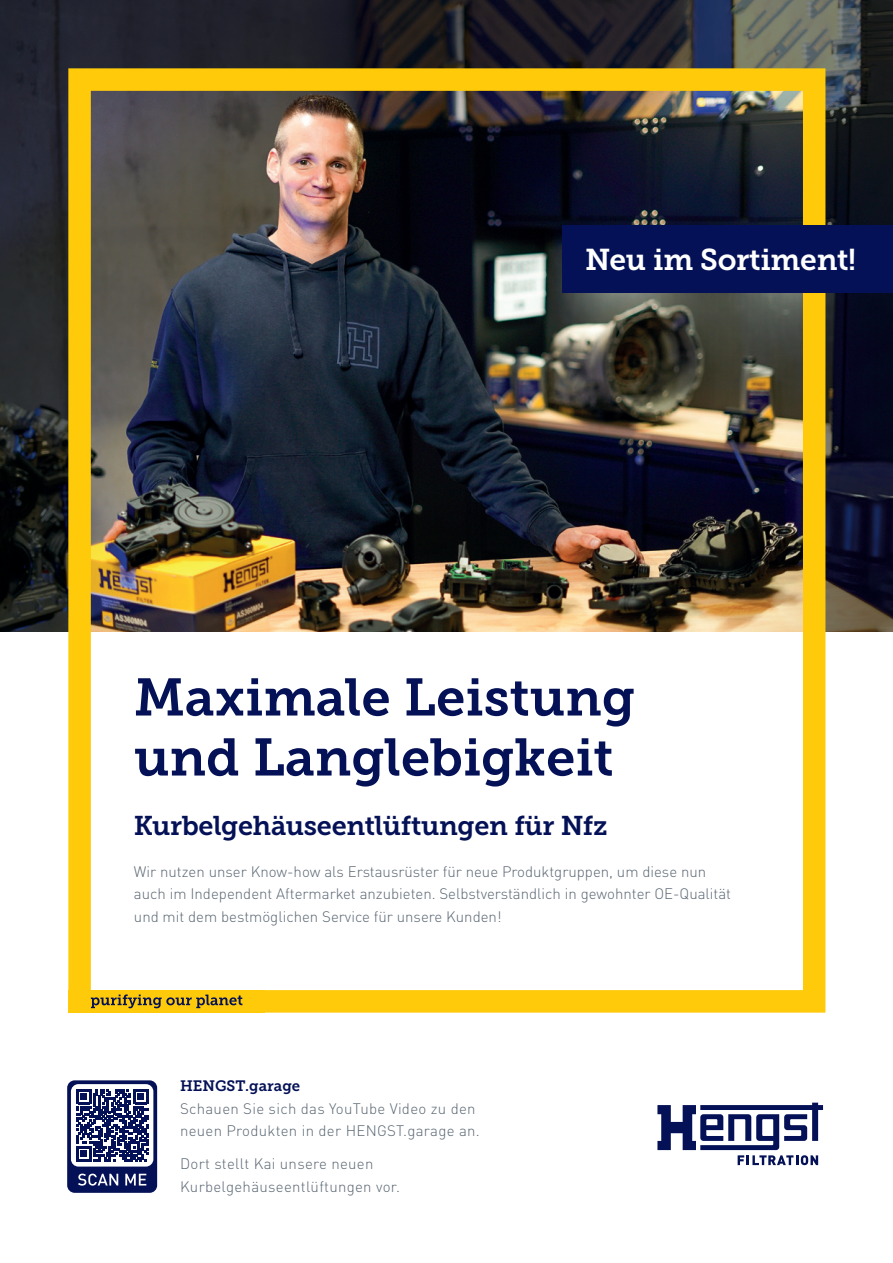
<style>
.page{position:relative;width:893px;height:1263px;background:#fff}
.page>*{position:absolute;margin:0;border:0;box-sizing:border-box;transform-origin:0 0}
.t1{font:52.5px "Museo Slab 700";color:#041156}
.t2{font:30px "Museo Slab 700";letter-spacing:-.01em;color:#fff}
.t3{font:27px "Museo Slab 700";letter-spacing:-.01em;color:#041156}
.t4{font:300 15px "DIN Pro";color:#596571}
.t5{font:300 15px/22.5px "DIN Pro";letter-spacing:.02em;color:#596571}
.t6{font:15px "Museo Slab 700";color:#041156}
</style>
<div class="page">
<img style="left:0;top:0;width:893px;height:631px">
<svg style="left:657px;top:1102px;width:166px;height:63px"></svg>
<img style="left:91px;top:91px;width:711px;height:540px">
<svg style="left:67px;top:1080px;width:90px;height:113px"></svg>
<div style="left:68px;top:68px;width:757px;height:944px;border:22px solid #feca0a"></div>
<div style="left:68px;top:990px;width:197px;height:23px;background:#feca0a"></div>
<svg style="left:91px;top:994px;width:151px;height:14px"></svg>
<div style="left:562px;top:225px;width:331px;height:68px;background:#041156"></div>
<p class="t2" style="left:585px;top:243px;width:273px">Neu im Sortiment!</p>
<p class="t1" style="left:134px;top:668px;width:503px">Maximale Leistung</p>
<p class="t1" style="left:134px;top:728px;width:481px">und Langlebigkeit</p>
<p class="t3" style="left:134px;top:810px;width:475px">Kurbelgehäuseentlüftungen für Nfz</p>
<p class="t4" style="left:134px;top:860px;width:574px">Wir nutzen unser Know-how als Erstausrüster für neue Produktgruppen, um diese nun</p>
<p class="t4" style="left:134px;top:882px;width:599px">auch im Independent Aftermarket anzubieten. Selbstverständlich in gewohnter OE-Qualität</p>
<p class="t4" style="left:134px;top:905px;width:369px">und mit dem bestmöglichen Service für unsere Kunden!</p>
<p class="t6" style="left:180px;top:1078px;width:122px">HENGST.garage</p>
<p class="t5" style="left:180px;top:1096px;width:301px">Schauen Sie sich das YouTube Video zu den neuen Produkten in der HENGST.garage an.</p>
<p class="t5" style="left:180px;top:1151px;width:195px">Dort stellt Kai unsere neuen</p>
<p class="t5" style="left:180px;top:1174px;width:222px">Kurbelgehäuseentlüftungen vor.</p>
</div>
